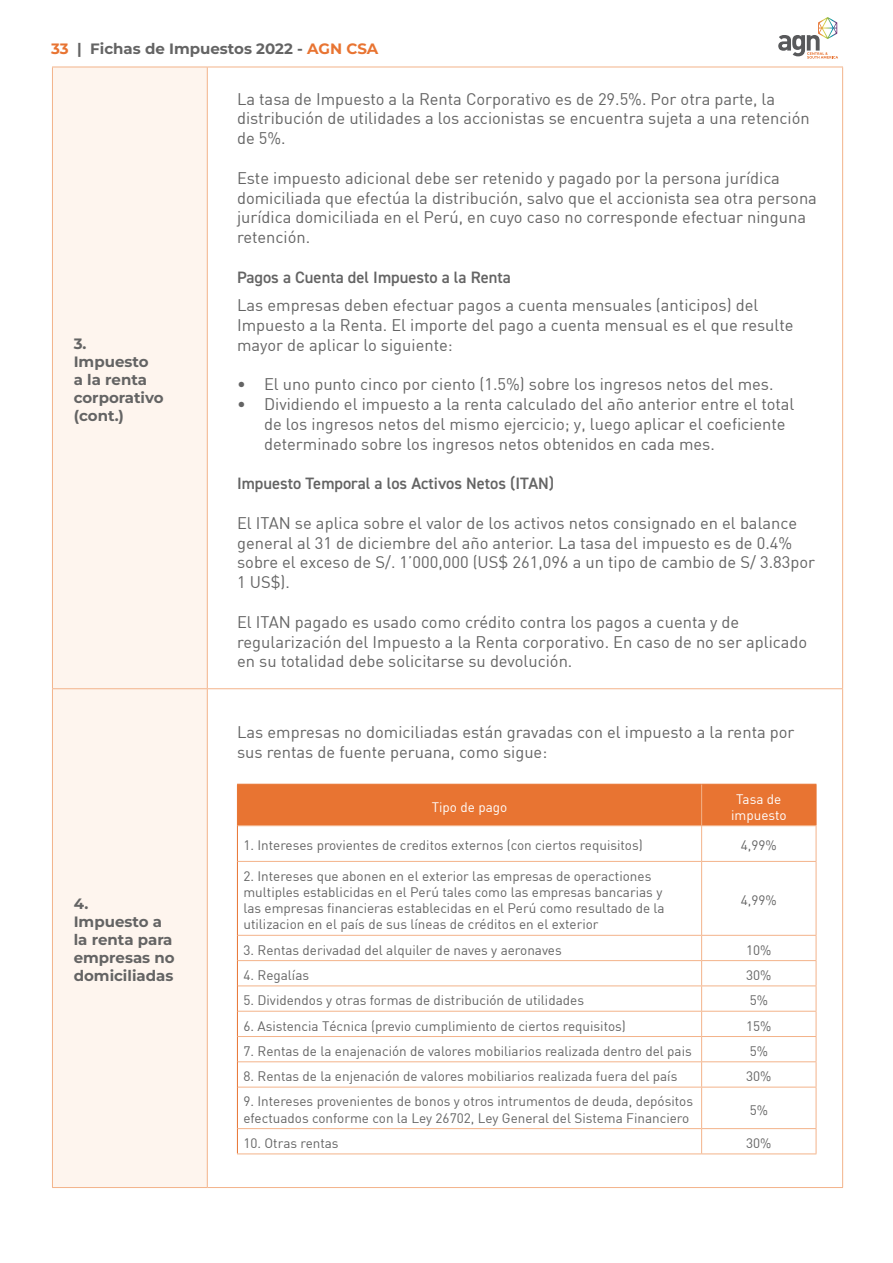
<style>
.page{position:relative;width:893px;height:1263px;background:#fff}
.page>*{position:absolute;margin:0;border:0;box-sizing:border-box;transform-origin:0 0}
.t1{font:16.5px/19.8px "DIN";color:#646464}
.t2{font:600 16.5px "DIN2014";color:#646464}
.t3{font:700 15px/18px "Montserrat";color:#646464}
.t4{font:13.5px/16.2px "DIN";color:#646464}
.t5{font:13.5px/16.2px "DIN";color:#fff;text-align:center}
.s1{color:#e87432}
</style>
<div class="page">
<svg style="left:778px;top:17px;width:60px;height:42px"></svg>
<div style="left:53px;top:68px;width:154px;height:1119px;background:#fef5ee"></div>
<hr style="left:52px;top:67px;width:155px;height:1px;background:#f3b38a">
<hr style="left:52px;top:67px;width:1px;height:621px;background:#f3b38a">
<hr style="left:207px;top:67px;width:636px;height:1px;background:#f3b38a">
<hr style="left:207px;top:67px;width:1px;height:621px;background:#f3b38a">
<hr style="left:842px;top:67px;width:1px;height:621px;background:#f3b38a">
<hr style="left:52px;top:688px;width:155px;height:1px;background:#f3b38a">
<hr style="left:52px;top:689px;width:1px;height:498px;background:#f3b38a">
<hr style="left:207px;top:688px;width:636px;height:1px;background:#f3b38a">
<hr style="left:207px;top:689px;width:1px;height:498px;background:#f3b38a">
<hr style="left:842px;top:689px;width:1px;height:498px;background:#f3b38a">
<hr style="left:52px;top:1187px;width:155px;height:1px;background:#f3b38a">
<hr style="left:207px;top:1187px;width:636px;height:1px;background:#f3b38a">
<div style="left:238px;top:785px;width:578px;height:40px;background:#e87432"></div>
<hr style="left:237px;top:784px;width:465px;height:1px;background:#e87432">
<hr style="left:237px;top:785px;width:1px;height:41px;background:#e87432">
<hr style="left:702px;top:784px;width:114px;height:1px;background:#e87432">
<hr style="left:816px;top:785px;width:1px;height:40px;background:#e87432">
<hr style="left:237px;top:826px;width:1px;height:35px;background:#e87432">
<hr style="left:237px;top:861px;width:1px;height:74px;background:#e87432">
<svg style="left:237px;top:935px;width:1px;height:152px"></svg>
<hr style="left:237px;top:1087px;width:1px;height:41px;background:#e87432">
<svg style="left:237px;top:1128px;width:1px;height:25px"></svg>
<hr style="left:701px;top:785px;width:1px;height:40px;background:#f3b38a">
<hr style="left:238px;top:825px;width:464px;height:1px;background:#f3b38a">
<hr style="left:702px;top:825px;width:114px;height:1px;background:#f3b38a">
<hr style="left:701px;top:826px;width:1px;height:35px;background:#f3b38a">
<hr style="left:816px;top:826px;width:1px;height:35px;background:#f3b38a">
<hr style="left:238px;top:861px;width:464px;height:1px;background:#f3b38a">
<hr style="left:702px;top:861px;width:114px;height:1px;background:#f3b38a">
<hr style="left:701px;top:862px;width:1px;height:73px;background:#f3b38a">
<hr style="left:816px;top:862px;width:1px;height:73px;background:#f3b38a">
<hr style="left:238px;top:935px;width:464px;height:1px;background:#f3b38a">
<hr style="left:702px;top:935px;width:114px;height:1px;background:#f3b38a">
<hr style="left:238px;top:960px;width:464px;height:1px;background:#f3b38a">
<hr style="left:702px;top:960px;width:114px;height:1px;background:#f3b38a">
<hr style="left:238px;top:985px;width:464px;height:1px;background:#f3b38a">
<hr style="left:702px;top:985px;width:114px;height:1px;background:#f3b38a">
<hr style="left:238px;top:1011px;width:464px;height:1px;background:#f3b38a">
<hr style="left:702px;top:1011px;width:114px;height:1px;background:#f3b38a">
<hr style="left:238px;top:1036px;width:464px;height:1px;background:#f3b38a">
<hr style="left:702px;top:1036px;width:114px;height:1px;background:#f3b38a">
<hr style="left:238px;top:1061px;width:464px;height:1px;background:#f3b38a">
<hr style="left:702px;top:1061px;width:114px;height:1px;background:#f3b38a">
<svg style="left:701px;top:936px;width:1px;height:151px"></svg>
<svg style="left:816px;top:936px;width:1px;height:151px"></svg>
<hr style="left:238px;top:1087px;width:464px;height:1px;background:#f3b38a">
<hr style="left:702px;top:1087px;width:114px;height:1px;background:#f3b38a">
<hr style="left:701px;top:1087px;width:1px;height:41px;background:#f3b38a">
<hr style="left:816px;top:1087px;width:1px;height:41px;background:#f3b38a">
<hr style="left:238px;top:1128px;width:464px;height:1px;background:#f3b38a">
<hr style="left:702px;top:1128px;width:114px;height:1px;background:#f3b38a">
<svg style="left:701px;top:1129px;width:1px;height:24px"></svg>
<svg style="left:816px;top:1129px;width:1px;height:24px"></svg>
<hr style="left:237px;top:1153px;width:465px;height:1px;background:#f3b38a">
<hr style="left:702px;top:1153px;width:114px;height:1px;background:#f3b38a">
<p class="t3" style="left:51px;top:39px;width:329px"><span class="s1">33</span> | Fichas de Impuestos 2022 - <span class="s1">AGN CSA</span></p>
<p class="t3" style="left:74px;top:334px;width:91px">3.<br>Impuesto<br>a la renta corporativo (cont.)</p>
<p class="t3" style="left:74px;top:895px;width:103px">4.<br>Impuesto a la renta para empresas no domiciliadas</p>
<p class="t1" style="left:237px;top:88px;width:574px">La tasa de Impuesto a la Renta Corporativo es de 29.5%. Por otra parte, la distribución de utilidades a los accionistas se encuentra sujeta a una retención de 5%.</p>
<p class="t1" style="left:237px;top:168px;width:581px">Este impuesto adicional debe ser retenido y pagado por la persona jurídica domiciliada que efectúa la distribución, salvo que el accionista sea otra persona jurídica domiciliada en el Perú, en cuyo caso no corresponde efectuar ninguna retención.</p>
<p class="t2" style="left:237px;top:266px;width:275px">Pagos a Cuenta del Impuesto a la Renta</p>
<p class="t1" style="left:237px;top:295px;width:558px">Las empresas deben efectuar pagos a cuenta mensuales (anticipos) del<br>Impuesto a la Renta. El importe del pago a cuenta mensual es el que resulte mayor de aplicar lo siguiente:</p>
<p class="t1" style="left:237px;top:374px;width:538px">• El uno punto cinco por ciento (1.5%) sobre los ingresos netos del mes.</p>
<p class="t1" style="left:264px;top:394px;width:532px;text-indent:-27px">• Dividiendo el impuesto a la renta calculado del año anterior entre el total de los ingresos netos del mismo ejercicio; y, luego aplicar el coeficiente determinado sobre los ingresos netos obtenidos en cada mes.</p>
<p class="t2" style="left:237px;top:473px;width:319px">Impuesto Temporal a los Activos Netos (ITAN)</p>
<p class="t1" style="left:237px;top:513px;width:579px">El ITAN se aplica sobre el valor de los activos netos consignado en el balance general al 31 de diciembre del año anterior. La tasa del impuesto es de 0.4% sobre el exceso de S/. 1’000,000 (US$ 261,096 a un tipo de cambio de S/ 3.83por 1 US$).</p>
<p class="t1" style="left:237px;top:612px;width:572px">El ITAN pagado es usado como crédito contra los pagos a cuenta y de regularización del Impuesto a la Renta corporativo. En caso de no ser aplicado en su totalidad debe solicitarse su devolución.</p>
<p class="t1" style="left:237px;top:722px;width:559px">Las empresas no domiciliadas están gravadas con el impuesto a la renta por sus rentas de fuente peruana, como sigue:</p>
<p class="t5" style="left:432px;top:798px;width:77px">Tipo de pago</p>
<p class="t5" style="left:731px;top:790px;width:57px">Tasa de impuesto</p>
<p class="t4" style="left:243px;top:837px;width:401px">1. Intereses provientes de creditos externos (con ciertos requisitos)</p>
<p class="t4" style="left:741px;top:837px;width:37px">4,99%</p>
<p class="t4" style="left:243px;top:867px;width:423px">2. Intereses que abonen en el exterior las empresas de operactiones multiples establicidas en el Perú tales como las empresas bancarias y las empresas financieras establecidas en el Perú como resultado de la utilizacion en el país de sus líneas de créditos en el exterior</p>
<p class="t4" style="left:741px;top:892px;width:37px">4,99%</p>
<p class="t4" style="left:243px;top:941px;width:320px">3. Rentas derivadad del alquiler de naves y aeronaves</p>
<p class="t4" style="left:746px;top:941px;width:27px">10%</p>
<p class="t4" style="left:243px;top:967px;width:67px">4. Regalías</p>
<p class="t4" style="left:746px;top:967px;width:27px">30%</p>
<p class="t4" style="left:243px;top:992px;width:342px">5. Dividendos y otras formas de distribución de utilidades</p>
<p class="t4" style="left:750px;top:992px;width:20px">5%</p>
<p class="t4" style="left:243px;top:1017px;width:384px">6. Asistencia Técnica (previo cumplimiento de ciertos requisitos)</p>
<p class="t4" style="left:746px;top:1017px;width:27px">15%</p>
<p class="t4" style="left:243px;top:1042px;width:450px">7. Rentas de la enajenación de valores mobiliarios realizada dentro del pais</p>
<p class="t4" style="left:750px;top:1042px;width:20px">5%</p>
<p class="t4" style="left:243px;top:1068px;width:435px">8. Rentas de la enjenación de valores mobiliarios realizada fuera del país</p>
<p class="t4" style="left:746px;top:1068px;width:27px">30%</p>
<p class="t4" style="left:243px;top:1093px;width:451px">9. Intereses provenientes de bonos y otros intrumentos de deuda, depósitos efectuados conforme con la Ley 26702, Ley General del Sistema Financiero</p>
<p class="t4" style="left:750px;top:1101px;width:20px">5%</p>
<p class="t4" style="left:243px;top:1135px;width:97px">10. Otras rentas</p>
<p class="t4" style="left:746px;top:1135px;width:27px">30%</p>
</div>
